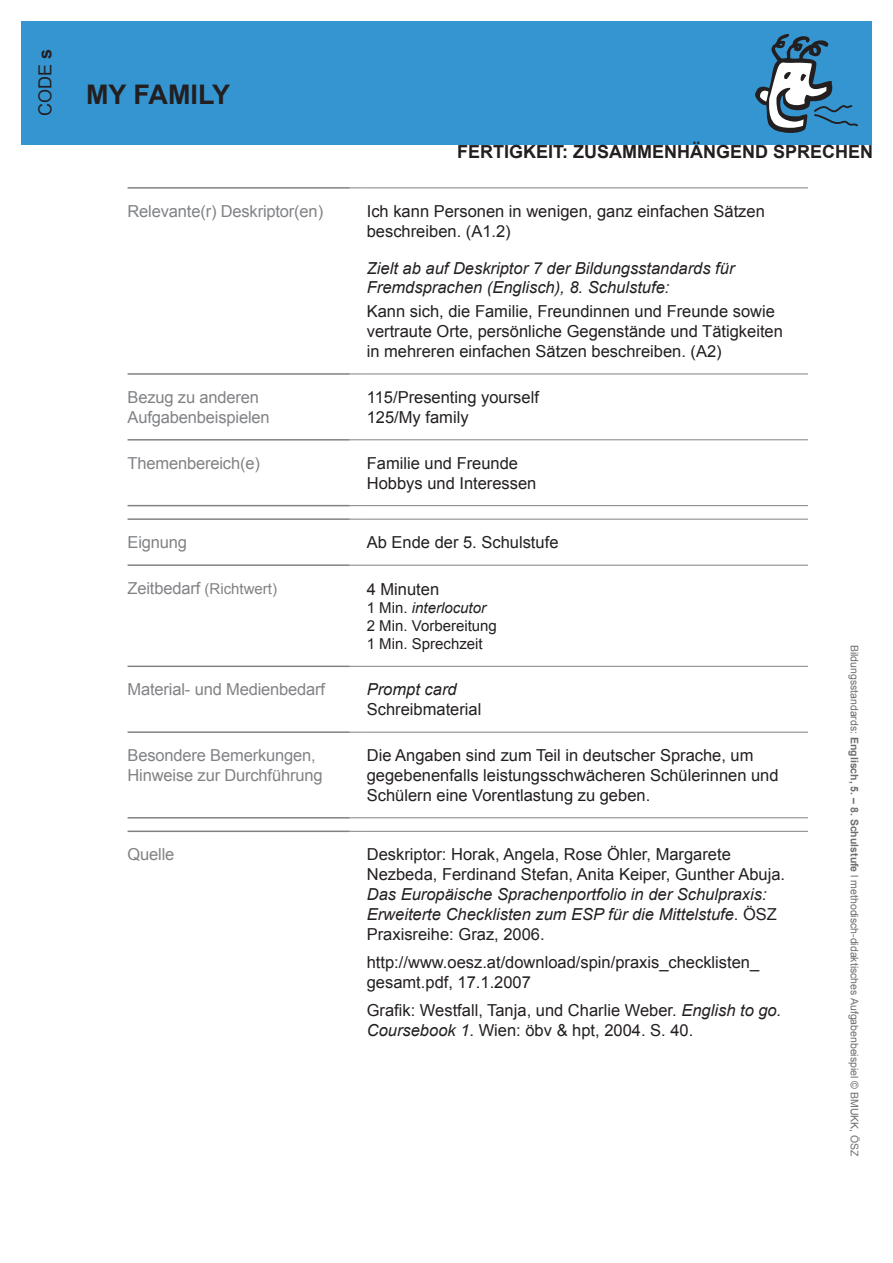
<style>
.page{position:relative;width:893px;height:1263px;background:#fff}
.page>*{position:absolute;margin:0;border:0;box-sizing:border-box;transform-origin:0 0}
.t1{font:700 27px "Arial";color:#231f20}
.t2{font:700 18px "Arial";color:#231f20}
.t3{font:18px "Arial";color:#231f20}
.t4{font:16.5px/19.8px "Arial";color:#231f20}
.t5{font:italic 16.5px/19.8px "Arial";color:#231f20}
.t6{font:16.5px/19.8px "Arial";letter-spacing:-.01em;color:#808285}
.t7{font:15px/18px "Arial";color:#231f20}
.t8{font:15px "Arial";color:#808285}
.t9{font:10.5px "Arial";color:#6c6d70}
.s1{font-weight:700}
.s2{font-size:16.5px}
.s3{font-style:italic}
.s4{font-style:normal}
</style>
<div class="page">
<div style="left:21px;top:21px;width:851px;height:124px;background:#3495d1"></div>
<hr style="left:128px;top:187px;width:222px;height:2px;background:#808285">
<hr style="left:128px;top:373px;width:222px;height:2px;background:#808285">
<hr style="left:128px;top:439px;width:222px;height:2px;background:#808285">
<hr style="left:128px;top:505px;width:222px;height:1px;background:#808285">
<hr style="left:128px;top:518px;width:222px;height:2px;background:#808285">
<hr style="left:128px;top:564px;width:222px;height:2px;background:#808285">
<hr style="left:128px;top:665px;width:222px;height:2px;background:#808285">
<hr style="left:128px;top:731px;width:222px;height:2px;background:#808285">
<hr style="left:128px;top:817px;width:222px;height:1px;background:#808285">
<hr style="left:128px;top:830px;width:222px;height:2px;background:#808285">
<svg style="left:350px;top:188px;width:17px;height:1px"></svg>
<hr style="left:367px;top:188px;width:441px;height:1px;background:#808285">
<svg style="left:350px;top:374px;width:17px;height:1px"></svg>
<hr style="left:367px;top:374px;width:441px;height:1px;background:#808285">
<svg style="left:350px;top:439px;width:17px;height:1px"></svg>
<hr style="left:367px;top:439px;width:441px;height:1px;background:#808285">
<svg style="left:350px;top:505px;width:17px;height:1px"></svg>
<hr style="left:367px;top:505px;width:441px;height:1px;background:#808285">
<svg style="left:350px;top:519px;width:17px;height:1px"></svg>
<hr style="left:367px;top:519px;width:441px;height:1px;background:#808285">
<svg style="left:350px;top:565px;width:17px;height:1px"></svg>
<hr style="left:367px;top:565px;width:441px;height:1px;background:#808285">
<svg style="left:350px;top:666px;width:17px;height:1px"></svg>
<hr style="left:367px;top:666px;width:441px;height:1px;background:#808285">
<svg style="left:350px;top:732px;width:17px;height:1px"></svg>
<hr style="left:367px;top:732px;width:441px;height:1px;background:#808285">
<svg style="left:350px;top:817px;width:17px;height:1px"></svg>
<hr style="left:367px;top:817px;width:441px;height:1px;background:#808285">
<svg style="left:350px;top:831px;width:17px;height:1px"></svg>
<hr style="left:367px;top:831px;width:441px;height:1px;background:#808285">
<svg style="left:755px;top:34px;width:103px;height:99px"></svg>
<p class="t3" style="left:33px;top:116px;width:69px;rotate:-90deg">CODE <span class="s1">s</span></p>
<h1 class="t1" style="left:86px;top:76px;width:146px">MY FAMILY</h1>
<p class="t2" style="left:457px;top:139px;width:417px">FERTIGKEIT: ZUSAMMENHÄNGEND SPRECHEN</p>
<p class="t6" style="left:128px;top:201px;width:197px">Relevante(r) Deskriptor(en)</p>
<p class="t4" style="left:367px;top:201px;width:400px">Ich kann Personen in wenigen, ganz einfachen Sätzen beschreiben. (A1.2)</p>
<p class="t5" style="left:367px;top:258px;width:369px">Zielt ab auf Deskriptor 7 der Bildungsstandards für<br>Fremdsprachen (Englisch), 8. Schulstufe:</p>
<p class="t4" style="left:367px;top:302px;width:418px">Kann sich, die Familie, Freundinnen und Freunde sowie vertraute Orte, persönliche Gegenstände und Tätigkeiten in mehreren einfachen Sätzen beschreiben. (A2)</p>
<p class="t6" style="left:128px;top:387px;width:144px">Bezug zu anderen<br>Aufgabenbeispielen</p>
<p class="t4" style="left:367px;top:387px;width:174px">115/Presenting yourself<br>125/My family</p>
<p class="t6" style="left:128px;top:453px;width:134px">Themenbereich(e)</p>
<p class="t4" style="left:367px;top:453px;width:171px">Familie und Freunde<br>Hobbys und Interessen</p>
<p class="t6" style="left:128px;top:533px;width:61px">Eignung</p>
<p class="t4" style="left:367px;top:533px;width:193px">Ab Ende der 5. Schulstufe</p>
<p class="t8" style="left:128px;top:579px;width:151px"><span class="s2">Zeitbedarf</span> (Richtwert)</p>
<p class="t4" style="left:367px;top:580px;width:74px">4 Minuten</p>
<p class="t7" style="left:367px;top:599px;width:132px">1 Min. <span class="s3">interlocutor<br></span>2 Min. Vorbereitung<br>1 Min. Sprechzeit</p>
<p class="t6" style="left:128px;top:680px;width:199px">Material- und Medienbedarf</p>
<p class="t5" style="left:367px;top:680px;width:91px">Prompt card</p>
<p class="t4" style="left:367px;top:700px;width:116px">Schreibmaterial</p>
<p class="t6" style="left:128px;top:746px;width:197px">Besondere Bemerkungen,<br>Hinweise zur Durchführung</p>
<p class="t4" style="left:367px;top:746px;width:413px">Die Angaben sind zum Teil in deutscher Sprache, um gegebenenfalls leistungsschwächeren Schülerinnen und<br>Schülern eine Vorentlastung zu geben.</p>
<p class="t6" style="left:128px;top:845px;width:48px">Quelle</p>
<p class="t4" style="left:367px;top:845px;width:420px">Deskriptor: Horak, Angela, Rose Öhler, Margarete<br>Nezbeda, Ferdinand Stefan, Anita Keiper, Gunther Abuja.</p>
<p class="t5" style="left:367px;top:884px;width:412px">Das Europäische Sprachenportfolio in der Schulpraxis:<br>Erweiterte Checklisten zum ESP für die Mittelstufe<span class="s4">. ÖSZ<br>Praxisreihe: Graz, 2006.</span></p>
<p class="t4" style="left:367px;top:952px;width:394px">http://www.oesz.at/download/spin/praxis_checklisten_ gesamt.pdf, 17.1.2007</p>
<p class="t4" style="left:367px;top:1000px;width:416px">Grafik: Westfall, Tanja, und Charlie Weber. <span class="s3">English to go.<br>Coursebook 1</span>. Wien: öbv &amp; hpt, 2004. S. 40.</p>
<p class="t9" style="left:861px;top:645px;width:513px;rotate:90deg">Bildungsstandards: <span class="s1">Englisch, 5. – 8. Schulstufe</span> l methodisch-didaktisches Aufgabenbeispiel © BMUKK, ÖSZ</p>
</div>
